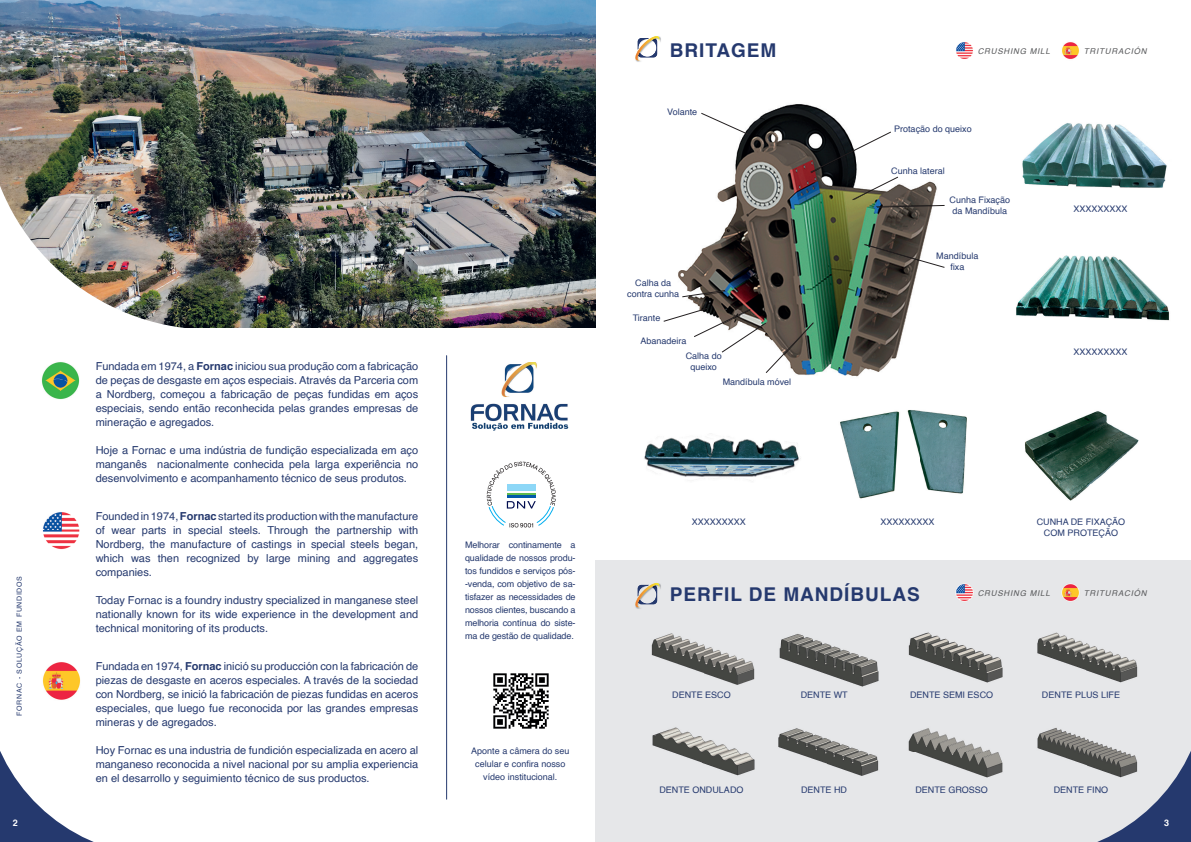
<style>
.page{position:relative;width:1191px;height:842px;background:#fff}
.page>*{position:absolute;margin:0;border:0;box-sizing:border-box;transform-origin:0 0}
.t1{font:700 19px "Helvetica";letter-spacing:.05em;color:#25396e}
.t2{font:11px/14px "Helvetica";color:#25396e;text-align:justify}
.t3{font:9px/13px "Helvetica";color:#25396e;text-align:center}
.t4{font:700 9px "Helvetica";color:#fff}
.t5{font:italic 8px "Helvetica";letter-spacing:.1em;color:#57585a}
.t6{font:7px "Helvetica";letter-spacing:.1em;color:#25396e}
.s1{font-weight:700}
</style>
<div class="page">
<hr style="left:446px;top:356px;width:1px;height:443px;background:#25396e">
<svg style="left:0;top:751px;width:94px;height:91px"></svg>
<div style="left:595px;top:560px;width:596px;height:282px;background:#e6e7e9"></div>
<img style="left:0;top:0;width:595px;height:328px">
<img style="left:493px;top:673px;width:56px;height:56px">
<svg style="left:487px;top:462px;width:69px;height:65px"></svg>
<img style="left:42px;top:512px;width:38px;height:37px">
<img style="left:41px;top:362px;width:39px;height:38px">
<img style="left:470px;top:362px;width:99px;height:69px">
<img style="left:1025px;top:411px;width:114px;height:90px">
<img style="left:651px;top:633px;width:104px;height:52px">
<img style="left:1037px;top:733px;width:3px;height:16px">
<img style="left:908px;top:728px;width:95px;height:50px">
<img style="left:778px;top:728px;width:101px;height:48px">
<img style="left:652px;top:727px;width:103px;height:49px">
<img style="left:1037px;top:632px;width:101px;height:51px">
<img style="left:908px;top:632px;width:95px;height:51px">
<img style="left:779px;top:634px;width:100px;height:53px">
<img style="left:0;top:128px;width:196px;height:200px">
<img style="left:956px;top:42px;width:17px;height:17px">
<img style="left:1062px;top:42px;width:17px;height:17px">
<img style="left:955px;top:584px;width:19px;height:18px">
<img style="left:1061px;top:584px;width:19px;height:18px">
<img style="left:636px;top:36px;width:25px;height:26px">
<svg style="left:635px;top:36px;width:24px;height:25px"></svg>
<img style="left:635px;top:583px;width:26px;height:26px">
<svg style="left:635px;top:583px;width:24px;height:24px"></svg>
<svg style="left:1040px;top:727px;width:151px;height:115px"></svg>
<img style="left:42px;top:662px;width:39px;height:38px">
<img style="left:1022px;top:123px;width:145px;height:65px">
<img style="left:1016px;top:255px;width:153px;height:66px">
<img style="left:840px;top:410px;width:127px;height:89px">
<img style="left:644px;top:437px;width:157px;height:40px">
<img style="left:678px;top:104px;width:254px;height:273px">
<svg style="left:700px;top:113px;width:49px;height:22px"></svg>
<svg style="left:682px;top:290px;width:43px;height:7px"></svg>
<svg style="left:663px;top:308px;width:151px;height:65px"></svg>
<svg style="left:864px;top:244px;width:81px;height:24px"></svg>
<svg style="left:810px;top:131px;width:135px;height:77px"></svg>
<p class="t6" style="left:14px;top:716px;width:141px;rotate:-90deg">FORNAC - SOLUÇÃO EM FUNDIDOS</p>
<p class="t4" style="left:13px;top:815px;width:7px">2</p>
<p class="t2" style="left:96px;top:360px;width:324px">Fundada em 1974, a <span class="s1">Fornac</span> iniciou sua produção com a fabricação de peças de desgaste em aços especiais. Através da Parceria com a Nordberg, começou a fabricação de peças fundidas em aços especiais, sendo então reconhecida pelas grandes empresas de mineração e agregados.</p>
<p class="t2" style="left:96px;top:444px;width:324px">Hoje a Fornac e uma indústria de fundição especializada em aço manganês nacionalmente conhecida pela larga experiência no desenvolvimento e acompanhamento técnico de seus produtos.</p>
<p class="t2" style="left:96px;top:509px;width:324px">Founded in 1974, <span class="s1">Fornac</span> started its production with the manufacture of wear parts in special steels. Through the partnership with Nordberg, the manufacture of castings in special steels began, which was then recognized by large mining and aggregates companies.</p>
<p class="t2" style="left:96px;top:593px;width:324px">Today Fornac is a foundry industry specialized in manganese steel nationally known for its wide experience in the development and technical monitoring of its products.</p>
<p class="t2" style="left:96px;top:659px;width:324px">Fundada en 1974, <span class="s1">Fornac</span> inició su producción con la fabricación de piezas de desgaste en aceros especiales. A través de la sociedad con Nordberg, se inició la fabricación de piezas fundidas en aceros especiales, que luego fue reconocida por las grandes empresas mineras y de agregados.</p>
<p class="t2" style="left:96px;top:743px;width:324px">Hoy Fornac es una industria de fundición especializada en acero al manganeso reconocida a nivel nacional por su amplia experiencia en el desarrollo y seguimiento técnico de sus productos.</p>
<p class="t3" style="left:465px;top:538px;width:112px;text-align:justify">Melhorar continamente a qualidade de nossos produ&shy;tos fundidos e serviços pós--venda, com objetivo de sa&shy;tisfazer as necessidades de nossos clientes, buscando a melhoria contínua do siste&shy;ma de gestão de qualidade.</p>
<p class="t3" style="left:471px;top:744px;width:100px">Aponte a câmera do seu celular e confira nosso vídeo institucional.</p>
<h1 class="t1" style="left:670px;top:35px;width:108px">BRITAGEM</h1>
<p class="t3" style="left:667px;top:106px;width:32px">Volante</p>
<p class="t3" style="left:627px;top:277px;width:54px;line-height:11px">Calha da contra cunha</p>
<p class="t3" style="left:633px;top:311px;width:29px">Tirante</p>
<p class="t3" style="left:640px;top:335px;width:48px">Abanadeira</p>
<p class="t3" style="left:685px;top:351px;width:38px;line-height:11px">Calha do queixo</p>
<p class="t3" style="left:722px;top:375px;width:70px">Mandíbula móvel</p>
<p class="t5" style="left:977px;top:45px;width:74px">CRUSHING MILL</p>
<p class="t5" style="left:1084px;top:45px;width:64px">TRITURACIÓN</p>
<p class="t3" style="left:894px;top:123px;width:79px">Protação do queixo</p>
<p class="t3" style="left:891px;top:164px;width:55px">Cunha lateral</p>
<p class="t3" style="left:949px;top:194px;width:62px;line-height:11px">Cunha Fixação da Mandíbula</p>
<p class="t3" style="left:936px;top:251px;width:44px;line-height:11px">Mandíbula fixa</p>
<p class="t3" style="left:1073px;top:203px;width:56px">XXXXXXXXX</p>
<p class="t3" style="left:1073px;top:345px;width:56px">XXXXXXXXX</p>
<p class="t3" style="left:692px;top:516px;width:56px">XXXXXXXXX</p>
<p class="t3" style="left:880px;top:516px;width:56px">XXXXXXXXX</p>
<h1 class="t1" style="left:670px;top:579px;width:251px">PERFIL DE MANDÍBULAS</h1>
<p class="t3" style="left:1036px;top:517px;width:90px;line-height:11px">CUNHA DE FIXAÇÃO<br>COM PROTEÇÃO</p>
<p class="t5" style="left:977px;top:587px;width:74px">CRUSHING MILL</p>
<p class="t5" style="left:1084px;top:587px;width:64px">TRITURACIÓN</p>
<p class="t3" style="left:672px;top:688px;width:60px">DENTE ESCO</p>
<p class="t3" style="left:800px;top:688px;width:48px">DENTE WT</p>
<p class="t3" style="left:910px;top:688px;width:85px">DENTE SEMI ESCO</p>
<p class="t3" style="left:1042px;top:688px;width:80px">DENTE PLUS LIFE</p>
<p class="t3" style="left:659px;top:783px;width:86px">DENTE ONDULADO</p>
<p class="t3" style="left:801px;top:783px;width:47px">DENTE HD</p>
<p class="t3" style="left:915px;top:783px;width:74px">DENTE GROSSO</p>
<p class="t3" style="left:1053px;top:783px;width:56px">DENTE FINO</p>
<p class="t4" style="left:1164px;top:815px;width:7px">3</p>
</div>
